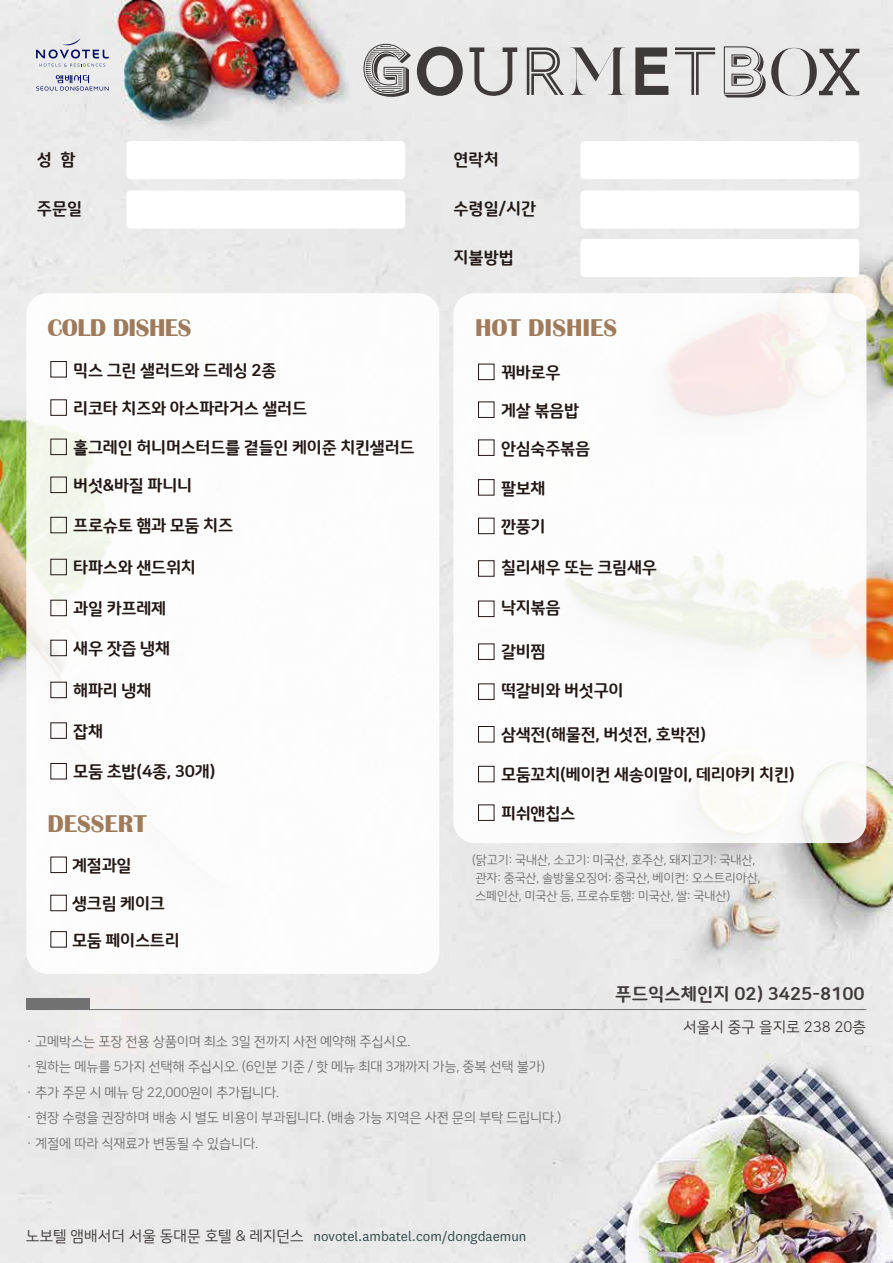
<style>
.page{position:relative;width:893px;height:1263px;background:#fff}
.page>*{position:absolute;margin:0;border:0;box-sizing:border-box;transform-origin:0 0}
.t1{font:300 69px "AW Conqueror Didot";color:#3e3a39}
.t2{font:700 24.9px "Britannic";color:#9f7b5c}
.t3{font:700 24.9px "Britannic";letter-spacing:-.02em;color:#9f7b5c}
.t4{font:18px "Nanum Square Round EB";color:#3e3a39}
.t5{font:16.65px "Nanum Square Round EB";letter-spacing:-.02em;color:#221815}
.t6{font:15px "Nanum Square Round R";color:#3e3a39}
.t7{font:15px "National";color:#374a4d}
.t8{font:13.5px/25.5px "Nanum Square Round R";letter-spacing:-.02em;color:#727171}
.t9{font:12.3px/17.9px "Nanum Square Round R";letter-spacing:-.02em;color:#727171}
.s1{font-family:"AW Conqueror Slab"}
</style>
<div class="page">
<img style="left:0;top:1px;width:893px;height:1262px">
<div style="left:453px;top:293px;width:413px;height:550px;background:#fff;border-radius:21px"></div>
<div style="left:26px;top:293px;width:413px;height:681px;background:#fff;border-radius:21px"></div>
<svg style="left:363px;top:44px;width:48px;height:53px;background:#acabab"></svg>
<svg style="left:417px;top:47px;width:46px;height:49px;background:#969494"></svg>
<svg style="left:469px;top:47px;width:48px;height:49px;background:#bbbab9"></svg>
<svg style="left:527px;top:47px;width:37px;height:48px;background:#aaa8a8"></svg>
<svg style="left:570px;top:47px;width:55px;height:48px;background:#bfbebd"></svg>
<svg style="left:635px;top:47px;width:33px;height:48px;background:#7a7877"></svg>
<svg style="left:675px;top:47px;width:40px;height:48px;background:#c5c4c4"></svg>
<svg style="left:724px;top:46px;width:42px;height:52px;background:#b7b6b6"></svg>
<svg style="left:36px;top:75px;width:73px;height:16px"></svg>
<svg style="left:36px;top:38px;width:73px;height:29px;background:#cccdd8"></svg>
<div style="left:126px;top:141px;width:279px;height:38px;background:#fff;border-radius:4px"></div>
<div style="left:580px;top:141px;width:279px;height:38px;background:#fff;border-radius:4px"></div>
<div style="left:126px;top:190px;width:279px;height:39px;background:#fff;border-radius:4px"></div>
<div style="left:580px;top:190px;width:279px;height:39px;background:#fff;border-radius:4px"></div>
<div style="left:580px;top:239px;width:279px;height:38px;background:#fff;border-radius:4px"></div>
<hr style="left:26px;top:1009px;width:840px;height:1px;background:#727171">
<div style="left:26px;top:999px;width:64px;height:10px;background:#727171"></div>
<div style="left:50px;top:361px;width:17px;height:16px;border:1px solid #221815"></div>
<div style="left:50px;top:399px;width:17px;height:17px;border:1px solid #221815"></div>
<div style="left:50px;top:439px;width:17px;height:16px;border:1px solid #221815"></div>
<div style="left:50px;top:857px;width:17px;height:16px;border:1px solid #221815"></div>
<div style="left:50px;top:895px;width:17px;height:16px;border:1px solid #221815"></div>
<div style="left:50px;top:931px;width:17px;height:16px;border:1px solid #221815"></div>
<div style="left:50px;top:477px;width:17px;height:16px;border:1px solid #221815"></div>
<div style="left:50px;top:517px;width:17px;height:16px;border:1px solid #221815"></div>
<div style="left:50px;top:559px;width:17px;height:16px;border:1px solid #221815"></div>
<div style="left:50px;top:600px;width:17px;height:16px;border:1px solid #221815"></div>
<div style="left:50px;top:640px;width:17px;height:16px;border:1px solid #221815"></div>
<div style="left:50px;top:682px;width:17px;height:16px;border:1px solid #221815"></div>
<div style="left:50px;top:722px;width:17px;height:17px;border:1px solid #221815"></div>
<div style="left:478px;top:364px;width:16px;height:16px;border:1px solid #221815"></div>
<div style="left:478px;top:401px;width:16px;height:17px;border:1px solid #221815"></div>
<div style="left:478px;top:439px;width:16px;height:17px;border:1px solid #221815"></div>
<div style="left:478px;top:479px;width:16px;height:16px;border:1px solid #221815"></div>
<div style="left:478px;top:518px;width:16px;height:16px;border:1px solid #221815"></div>
<div style="left:478px;top:560px;width:16px;height:17px;border:1px solid #221815"></div>
<div style="left:478px;top:601px;width:16px;height:16px;border:1px solid #221815"></div>
<div style="left:478px;top:643px;width:16px;height:17px;border:1px solid #221815"></div>
<div style="left:478px;top:683px;width:16px;height:17px;border:1px solid #221815"></div>
<div style="left:478px;top:726px;width:16px;height:16px;border:1px solid #221815"></div>
<div style="left:478px;top:766px;width:16px;height:16px;border:1px solid #221815"></div>
<div style="left:478px;top:804px;width:16px;height:17px;border:1px solid #221815"></div>
<div style="left:50px;top:763px;width:17px;height:16px;border:1px solid #221815"></div>
<p class="t5" style="left:37px;top:150px;width:40px">성 함</p>
<p class="t5" style="left:453px;top:150px;width:47px">연락처</p>
<p class="t5" style="left:37px;top:199px;width:47px">주문일</p>
<p class="t5" style="left:453px;top:199px;width:84px">수령일/시간</p>
<p class="t5" style="left:453px;top:248px;width:62px">지불방법</p>
<h2 class="t3" style="left:48px;top:314px;width:145px">COLD DISHES</h2>
<p class="t5" style="left:73px;top:361px;width:205px">믹스 그린 샐러드와 드레싱 2종</p>
<h2 class="t2" style="left:475px;top:313px;width:144px">HOT DISHIES</h2>
<p class="t5" style="left:501px;top:363px;width:61px">꿔바로우</p>
<h1 class="t1" style="left:768px;top:20px;width:96px">O<span class="s1">X</span></h1>
<p class="t5" style="left:73px;top:399px;width:235px">리코타 치즈와 아스파라거스 샐러드</p>
<p class="t5" style="left:73px;top:438px;width:343px">홀그레인 허니머스터드를 곁들인 케이준 치킨샐러드</p>
<p class="t5" style="left:73px;top:476px;width:120px">버섯&amp;바질 파니니</p>
<p class="t5" style="left:73px;top:516px;width:161px">프로슈토 햄과 모둠 치즈</p>
<p class="t5" style="left:73px;top:558px;width:124px">타파스와 샌드위치</p>
<p class="t5" style="left:73px;top:599px;width:94px">과일 카프레제</p>
<p class="t5" style="left:73px;top:639px;width:98px">새우 잣즙 냉채</p>
<p class="t5" style="left:73px;top:681px;width:80px">해파리 냉채</p>
<p class="t5" style="left:73px;top:722px;width:31px">잡채</p>
<p class="t5" style="left:73px;top:762px;width:144px">모둠 초밥(4종, 30개)</p>
<h2 class="t2" style="left:48px;top:809px;width:101px">DESSERT</h2>
<p class="t5" style="left:72px;top:856px;width:61px">계절과일</p>
<p class="t5" style="left:72px;top:894px;width:94px">생크림 케이크</p>
<p class="t5" style="left:72px;top:931px;width:109px">모둠 페이스트리</p>
<p class="t5" style="left:501px;top:401px;width:80px">게살 볶음밥</p>
<p class="t5" style="left:501px;top:439px;width:91px">안심숙주볶음</p>
<p class="t5" style="left:501px;top:479px;width:46px">팔보채</p>
<p class="t5" style="left:501px;top:517px;width:46px">깐풍기</p>
<p class="t5" style="left:501px;top:558px;width:158px">칠리새우 또는 크림새우</p>
<p class="t5" style="left:501px;top:598px;width:61px">낙지볶음</p>
<p class="t5" style="left:501px;top:642px;width:46px">갈비찜</p>
<p class="t5" style="left:501px;top:681px;width:124px">떡갈비와 버섯구이</p>
<p class="t5" style="left:501px;top:725px;width:207px">삼색전(해물전, 버섯전, 호박전)</p>
<p class="t5" style="left:501px;top:765px;width:295px">모둠꼬치(베이컨 새송이말이, 데리야키 치킨)</p>
<p class="t5" style="left:501px;top:804px;width:76px">피쉬앤칩스</p>
<p class="t9" style="left:472px;top:851px;width:290px">(닭고기: 국내산, 소고기: 미국산, 호주산, 돼지고기: 국내산, 관자: 중국산, 솔방울오징어: 중국산, 베이컨: 오스트리아산, 스페인산, 미국산 등, 프로슈토햄: 미국산, 쌀: 국내산)</p>
<p class="t4" style="left:615px;top:983px;width:251px">푸드익스체인지 02) 3425-8100</p>
<p class="t8" style="left:26px;top:1029px;width:537px">· 고메박스는 포장 전용 상품이며 최소 3일 전까지 사전 예약해 주십시오.<br>· 원하는 메뉴를 5가지 선택해 주십시오. (6인분 기준 / 핫 메뉴 최대 3개까지 가능, 중복 선택 불가)<br>· 추가 주문 시 메뉴 당 22,000원이 추가됩니다.<br>· 현장 수령을 권장하며 배송 시 별도 비용이 부과됩니다. (배송 가능 지역은 사전 문의 부탁 드립니다.) · 계절에 따라 식재료가 변동될 수 있습니다.</p>
<p class="t6" style="left:26px;top:1228px;width:280px">노보텔 앰배서더 서울 동대문 호텔 &amp; 레지던스</p>
<p class="t7" style="left:314px;top:1226px;width:214px">novotel.ambatel.com/dongdaemun</p>
<p class="t6" style="left:683px;top:1018px;width:184px">서울시 중구 을지로 238 20층</p>
</div>
